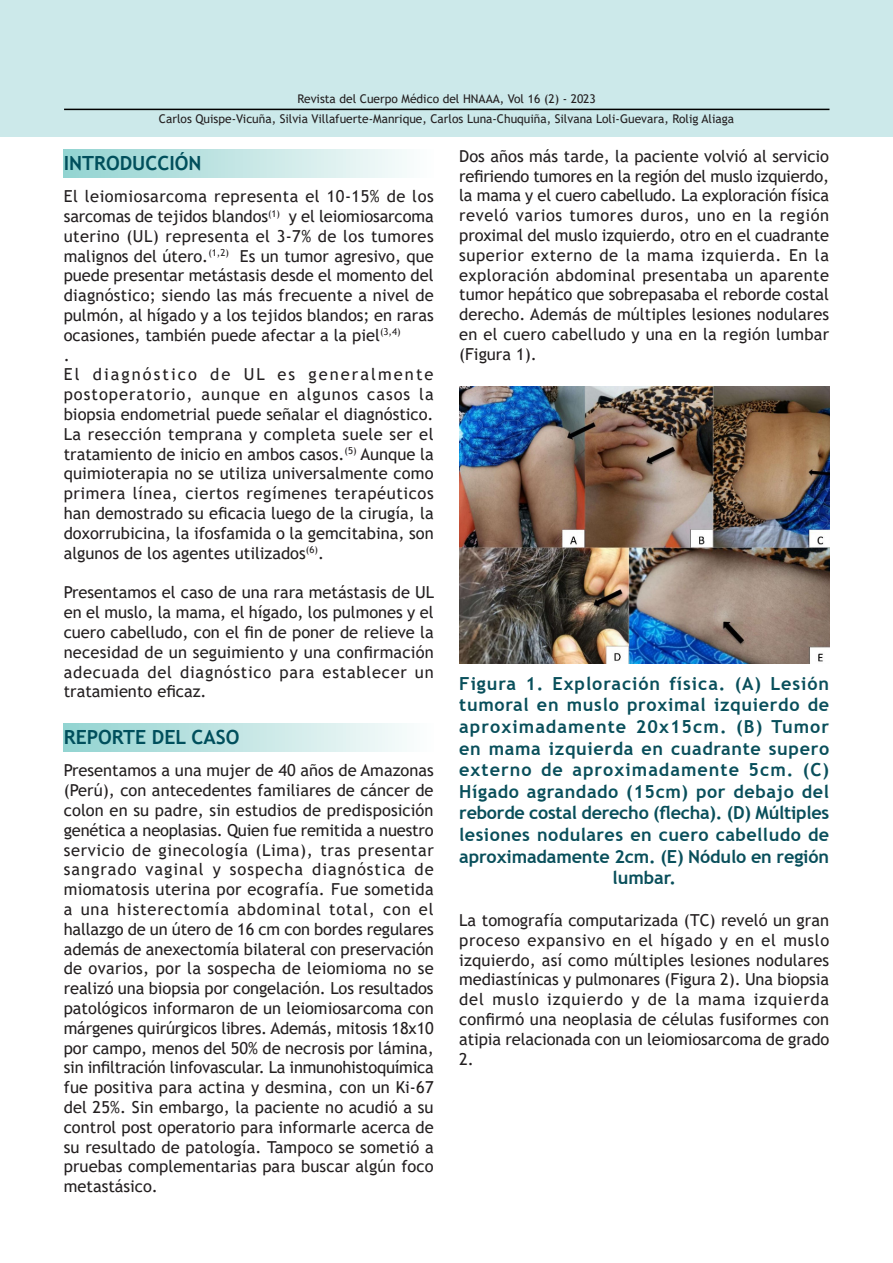
<style>
.page{position:relative;width:893px;height:1263px;background:#fff}
.page>*{position:absolute;margin:0;border:0;box-sizing:border-box;transform-origin:0 0}
.t1{font:700 19.5px "Trebuchet MS";color:#004f5c}
.t2{font:700 18px/21.6px "Trebuchet MS";letter-spacing:.035em;color:#094f5b;text-align:center}
.Estilo_de_párrafo_2{font:16.5px/19.8px "Trebuchet MS";color:#231f20;text-align:justify}
.t3{font:12px "Trebuchet MS";color:#231f20}
</style>
<div class="page">
<div style="left:0;top:0;width:893px;height:137px;background:#cce9ea"></div>
<hr style="left:64px;top:109px;width:765px;height:1px;background:#000">
<div style="left:64px;top:150px;width:370px;height:27px;background:linear-gradient(to right,#93d3d0,#fcfdfd)"></div>
<div style="left:64px;top:724px;width:370px;height:27px;background:linear-gradient(to right,#93d3d0,#fcfdfd)"></div>
<img style="left:459px;top:387px;width:370px;height:277px">
<p class="t3" style="left:298px;top:91px;width:300px">Revista del Cuerpo Médico del HNAAA, Vol 16 (2) - 2023</p>
<p class="t3" style="left:159px;top:111px;width:577px">Carlos Quispe-Vicuña, Silvia Villafuerte-Manrique, Carlos Luna-Chuquiña, Silvana Loli-Guevara, Rolig Aliaga</p>
<p class="t1" style="left:64px;top:151px;width:139px">INTRODUCCIÓN</p>
<p class="Estilo_de_párrafo_2" style="left:459px;top:146px;width:371px">Dos años más tarde, la paciente volvió al servicio refiriendo tumores en la región del muslo izquierdo, la mama y el cuero cabelludo. La exploración física reveló varios tumores duros, uno en la región proximal del muslo izquierdo, otro en el cuadrante superior externo de la mama izquierda. En la exploración abdominal presentaba un aparente tumor hepático que sobrepasaba el reborde costal derecho. Además de múltiples lesiones nodulares en el cuero cabelludo y una en la región lumbar (Figura 1).</p>
<p class="Estilo_de_párrafo_2" style="left:64px;top:186px;width:372px">El leiomiosarcoma representa el 10-15% de los sarcomas de tejidos blandos<sup>(1)</sup> y el leiomiosarcoma uterino (UL) representa el 3-7% de los tumores malignos del útero.<sup>(1,2)</sup> Es un tumor agresivo, que puede presentar metástasis desde el momento del diagnóstico; siendo las más frecuente a nivel de pulmón, al hígado y a los tejidos blandos; en raras ocasiones, también puede afectar a la piel<sup>(3,4)</sup></p>
<p class="Estilo_de_párrafo_2" style="left:64px;top:345px;width:8px">.</p>
<p class="Estilo_de_párrafo_2" style="left:64px;top:365px;width:371px">El diagnóstico de UL es generalmente postoperatorio, aunque en algunos casos la biopsia endometrial puede señalar el diagnóstico.<br>La resección temprana y completa suele ser el tratamiento de inicio en ambos casos.<sup>(5)</sup> Aunque la quimioterapia no se utiliza universalmente como primera línea, ciertos regímenes terapéuticos han demostrado su eficacia luego de la cirugía, la doxorrubicina, la ifosfamida o la gemcitabina, son algunos de los agentes utilizados<sup>(6)</sup>.</p>
<p class="Estilo_de_párrafo_2" style="left:64px;top:582px;width:372px">Presentamos el caso de una rara metástasis de UL en el muslo, la mama, el hígado, los pulmones y el cuero cabelludo, con el fin de poner de relieve la necesidad de un seguimiento y una confirmación adecuada del diagnóstico para establecer un tratamiento eficaz.</p>
<p class="t2" style="left:459px;top:673px;width:371px">Figura 1. Exploración física. (A) Lesión tumoral en muslo proximal izquierdo de aproximadamente 20x15cm. (B) Tumor en mama izquierda en cuadrante supero externo de aproximadamente 5cm. (C)<br>Hígado agrandado (15cm) por debajo del reborde costal derecho (flecha). (D) Múltiples lesiones nodulares en cuero cabelludo de aproximadamente 2cm. (E) Nódulo en región lumbar.</p>
<p class="Estilo_de_párrafo_2" style="left:459px;top:910px;width:372px">La tomografía computarizada (TC) reveló un gran proceso expansivo en el hígado y en el muslo izquierdo, así como múltiples lesiones nodulares mediastínicas y pulmonares (Figura 2). Una biopsia del muslo izquierdo y de la mama izquierda confirmó una neoplasia de células fusiformes con atipia relacionada con un leiomiosarcoma de grado 2.</p>
<p class="t1" style="left:64px;top:725px;width:177px">REPORTE DEL CASO</p>
<p class="Estilo_de_párrafo_2" style="left:64px;top:760px;width:372px">Presentamos a una mujer de 40 años de Amazonas (Perú), con antecedentes familiares de cáncer de colon en su padre, sin estudios de predisposición genética a neoplasias. Quien fue remitida a nuestro servicio de ginecología (Lima), tras presentar sangrado vaginal y sospecha diagnóstica de miomatosis uterina por ecografía. Fue sometida a una histerectomía abdominal total, con el hallazgo de un útero de 16 cm con bordes regulares además de anexectomía bilateral con preservación de ovarios, por la sospecha de leiomioma no se realizó una biopsia por congelación. Los resultados patológicos informaron de un leiomiosarcoma con márgenes quirúrgicos libres. Además, mitosis 18x10 por campo, menos del 50% de necrosis por lámina, sin infiltración linfovascular. La inmunohistoquímica fue positiva para actina y desmina, con un Ki-67 del 25%. Sin embargo, la paciente no acudió a su control post operatorio para informarle acerca de su resultado de patología. Tampoco se sometió a pruebas complementarias para buscar algún foco metastásico.</p>
</div>
